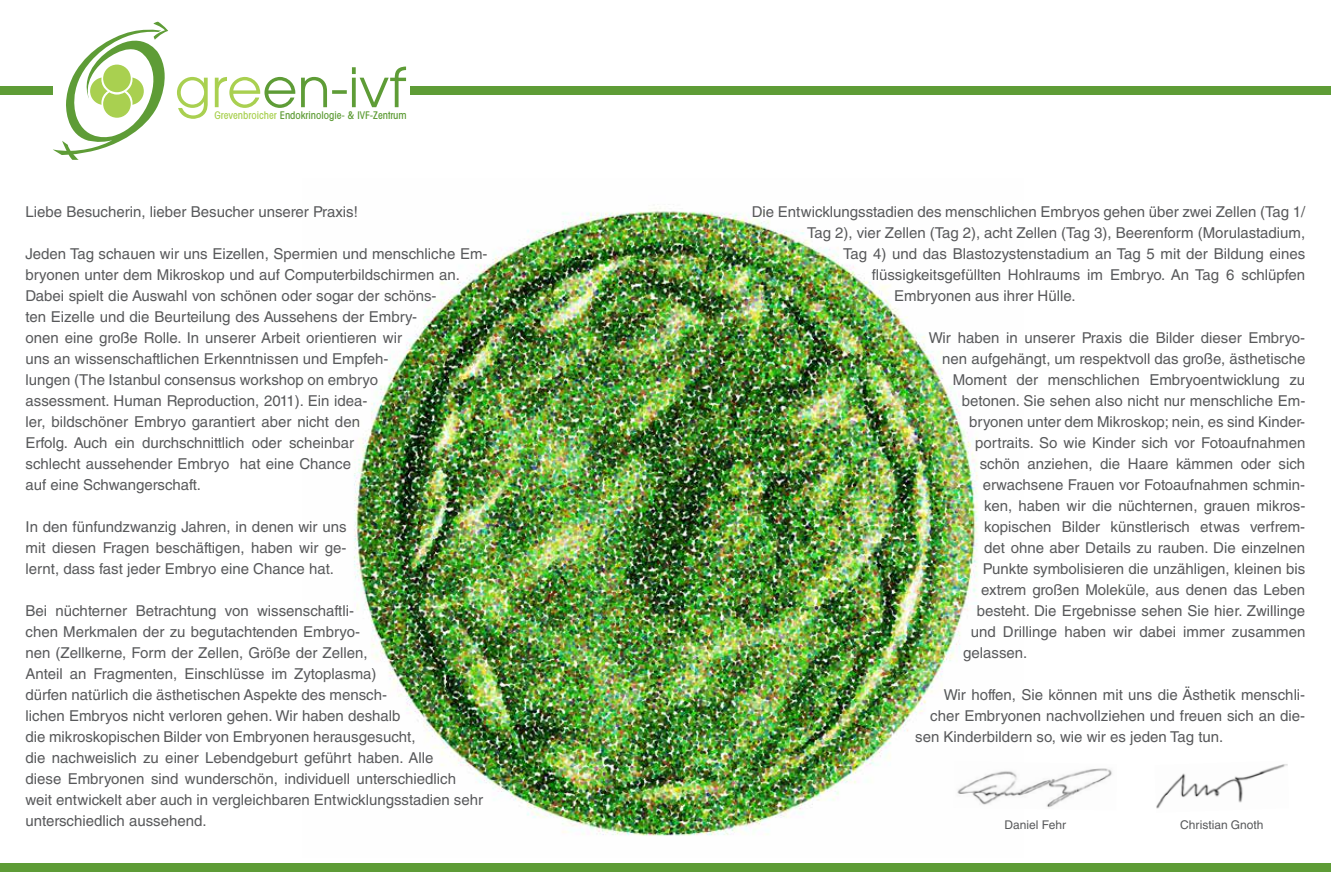
<style>
.page{position:relative;width:1331px;height:893px;background:#fff}
.page>*{position:absolute;margin:0;border:0;box-sizing:border-box;transform-origin:0 0}
.t1{font:15px/21px "Helvetica LT Std";color:#58595b}
.t2{font:12px "Helvetica LT Std";color:#58595b}
.t3{font:500 condensed 10.65px "Avant Garde";color:#5e9c36}
.s1{color:#a9d050}
</style>
<div class="page">
<div style="left:0;top:86px;width:53px;height:9px;background:#5e9c36"></div>
<div style="left:411px;top:86px;width:920px;height:9px;background:#5e9c36"></div>
<div style="left:0;top:863px;width:1331px;height:9px;background:#5e9c36"></div>
<svg style="left:53px;top:21px;width:353px;height:139px"></svg>
<img style="left:354px;top:208px;width:624px;height:628px">
<img style="left:1156px;top:764px;width:132px;height:45px">
<img style="left:954px;top:761px;width:158px;height:49px">
<p class="t3" style="left:214px;top:108px;width:194px"><span class="s1">Grevenbroicher</span> Endokrinologie- &amp; IVF-Zentrum</p>
<p class="t1" style="left:26px;top:201px;width:334px">Liebe Besucherin, lieber Besucher unserer Praxis!</p>
<p class="t1" style="left:26px;top:243px;width:463px">Jeden Tag schauen wir uns Eizellen, Spermien und menschliche Em&shy;bryonen unter dem Mikroskop und auf Computerbildschirmen an.<br>Dabei spielt die Auswahl von schönen oder sogar der schöns-<br>ten Eizelle und die Beurteilung des Aussehens der Embry-<br>onen eine große Rolle. In unserer Arbeit orientieren wir<br>uns an wissenschaftlichen Erkenntnissen und Empfeh-<br>lungen (The Istanbul consensus workshop on embryo<br>assessment. Human Reproduction, 2011). Ein idea-<br>ler, bildschöner Embryo garantiert aber nicht den<br>Erfolg. Auch ein durchschnittlich oder scheinbar<br>schlecht aussehender Embryo hat eine Chance<br>auf eine Schwangerschaft.</p>
<p class="t1" style="left:26px;top:516px;width:323px;text-align:justify">In den fünfundzwanzig Jahren, in denen wir uns mit diesen Fragen beschäftigen, haben wir ge&shy;lernt, dass fast jeder Embryo eine Chance hat.</p>
<p class="t1" style="left:26px;top:600px;width:459px">Bei nüchterner Betrachtung von wissenschaftli-<br>chen Merkmalen der zu begutachtenden Embryo-<br>nen (Zellkerne, Form der Zellen, Größe der Zellen,<br>Anteil an Fragmenten, Einschlüsse im Zytoplasma)<br>dürfen natürlich die ästhetischen Aspekte des mensch-<br>lichen Embryos nicht verloren gehen. Wir haben deshalb<br>die mikroskopischen Bilder von Embryonen herausgesucht,<br>die nachweislich zu einer Lebendgeburt geführt haben. Alle<br>diese Embryonen sind wunderschön, individuell unterschiedlich weit entwickelt aber auch in vergleichbaren Entwicklungsstadien sehr unterschiedlich aussehend.</p>
<p class="t1" style="left:752px;top:201px;width:555px">Die Entwicklungsstadien des menschlichen Embryos gehen über zwei Zellen (Tag 1/</p>
<p class="t1" style="left:807px;top:222px;width:499px">Tag 2), vier Zellen (Tag 2), acht Zellen (Tag 3), Beerenform (Morulastadium,</p>
<p class="t1" style="left:843px;top:243px;width:463px">Tag 4) und das Blastozystenstadium an Tag 5 mit der Bildung eines</p>
<p class="t1" style="left:872px;top:264px;width:435px">flüssigkeitsgefüllten Hohlraums im Embryo. An Tag 6 schlüpfen</p>
<p class="t1" style="left:894px;top:285px;width:183px">Embryonen aus ihrer Hülle.</p>
<p class="t1" style="left:929px;top:327px;width:378px">Wir haben in unserer Praxis die Bilder dieser Embryo-</p>
<p class="t1" style="left:942px;top:348px;width:365px">nen aufgehängt, um respektvoll das große, ästhetische</p>
<p class="t1" style="left:953px;top:369px;width:354px">Moment der menschlichen Embryoentwicklung zu</p>
<p class="t1" style="left:962px;top:390px;width:345px">betonen. Sie sehen also nicht nur menschliche Em-</p>
<p class="t1" style="left:969px;top:411px;width:338px">bryonen unter dem Mikroskop; nein, es sind Kinder-</p>
<p class="t1" style="left:975px;top:432px;width:332px">portraits. So wie Kinder sich vor Fotoaufnahmen</p>
<p class="t1" style="left:980px;top:453px;width:327px">schön anziehen, die Haare kämmen oder sich</p>
<p class="t1" style="left:983px;top:474px;width:324px">erwachsene Frauen vor Fotoaufnahmen schmin-</p>
<p class="t1" style="left:984px;top:495px;width:323px">ken, haben wir die nüchternen, grauen mikros-</p>
<p class="t1" style="left:984px;top:516px;width:323px">kopischen Bilder künstlerisch etwas verfrem-</p>
<p class="t1" style="left:984px;top:537px;width:322px">det ohne aber Details zu rauben. Die einzelnen</p>
<p class="t1" style="left:983px;top:558px;width:324px">Punkte symbolisieren die unzähligen, kleinen bis</p>
<p class="t1" style="left:981px;top:579px;width:325px">extrem großen Moleküle, aus denen das Leben</p>
<p class="t1" style="left:977px;top:600px;width:330px">besteht. Die Ergebnisse sehen Sie hier. Zwillinge</p>
<p class="t1" style="left:971px;top:621px;width:336px">und Drillinge haben wir dabei immer zusammen</p>
<p class="t1" style="left:963px;top:642px;width:66px">gelassen.</p>
<p class="t1" style="left:944px;top:684px;width:363px">Wir hoffen, Sie können mit uns die Ästhetik menschli-</p>
<p class="t1" style="left:930px;top:705px;width:376px">cher Embryonen nachvollziehen und freuen sich an die-</p>
<p class="t1" style="left:915px;top:726px;width:310px">sen Kinderbildern so, wie wir es jeden Tag tun.</p>
<p class="t2" style="left:1005px;top:818px;width:63px">Daniel Fehr</p>
<p class="t2" style="left:1180px;top:818px;width:85px">Christian Gnoth</p>
</div>
